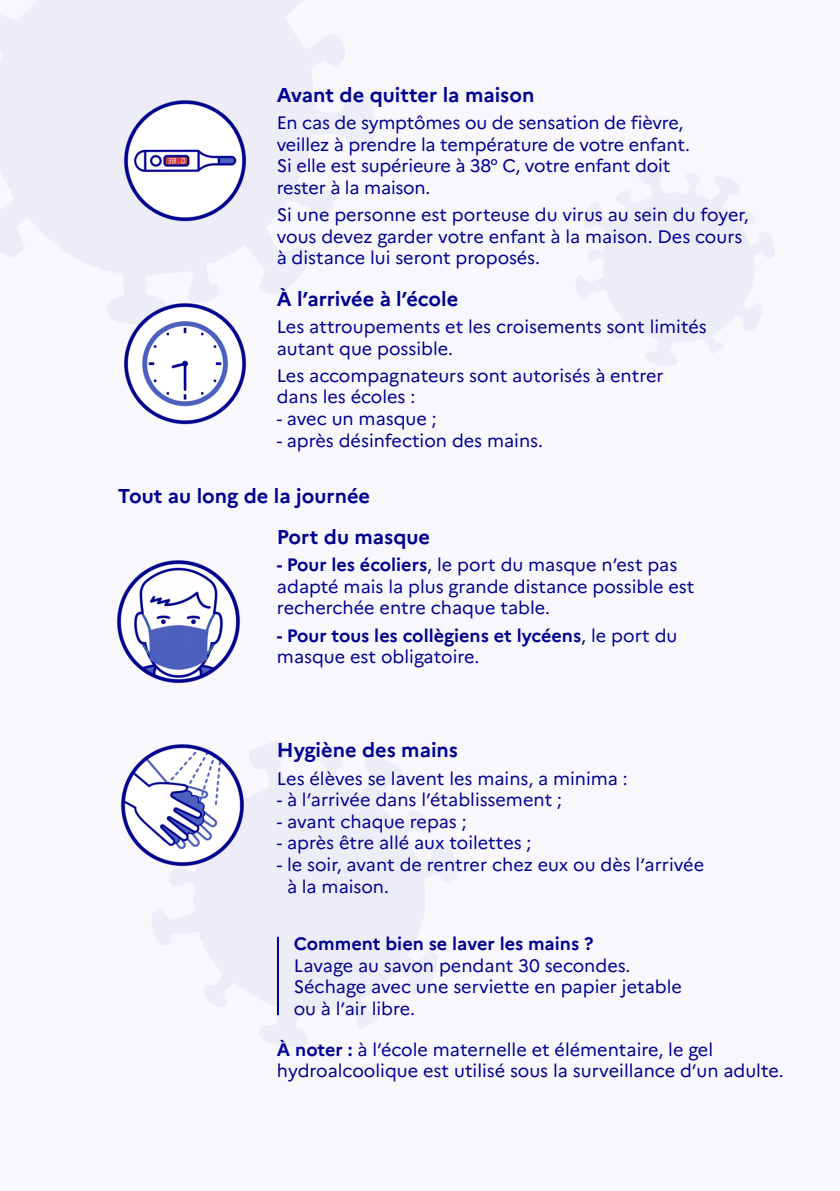
<style>
.page{position:relative;width:840px;height:1191px;background:#fff}
.page>*{position:absolute;margin:0;border:0;box-sizing:border-box;transform-origin:0 0}
.t1{font:700 20px "Marianne";color:#000091}
.t2{font:18px/21.6px "Marianne";color:#000091}
.t3{font:700 18px/21.6px "Marianne";color:#000091}
.s1{font-weight:700}
.s2{font-weight:400}
</style>
<div class="page">
<div style="left:0;top:0;width:839px;height:1191px;background:#f7f7fc"></div>
<img style="left:117px;top:560px;width:123px;height:124px">
<img style="left:123px;top:99px;width:124px;height:123px">
<img style="left:124px;top:303px;width:123px;height:122px">
<img style="left:121px;top:744px;width:124px;height:123px">
<hr style="left:277px;top:936px;width:2px;height:79px;background:#000091">
<p class="t1" style="left:276px;top:82px;width:259px">Avant de quitter la maison</p>
<p class="t2" style="left:276px;top:112px;width:414px">En cas de symptômes ou de sensation de fièvre, veillez à prendre la température de votre enfant.<br>Si elle est supérieure à 38° C, votre enfant doit rester à la maison.</p>
<p class="t2" style="left:276px;top:204px;width:473px">Si une personne est porteuse du virus au sein du foyer, vous devez garder votre enfant à la maison. Des cours à distance lui seront proposés.</p>
<p class="t1" style="left:276px;top:286px;width:183px">À l’arrivée à l’école</p>
<p class="t2" style="left:276px;top:316px;width:431px">Les attroupements et les croisements sont limités autant que possible.</p>
<p class="t2" style="left:276px;top:364px;width:388px">Les accompagnateurs sont autorisés à entrer dans les écoles :</p>
<p class="t2" style="left:276px;top:408px;width:161px">- avec un masque ;</p>
<p class="t2" style="left:276px;top:429px;width:267px">- après désinfection des mains.</p>
<p class="t1" style="left:118px;top:484px;width:254px">Tout au long de la journée</p>
<p class="t1" style="left:277px;top:524px;width:154px">Port du masque</p>
<p class="t2" style="left:277px;top:554px;width:419px"><span class="s1">- Pour les écoliers</span>, le port du masque n’est pas adapté mais la plus grande distance possible est recherchée entre chaque table.</p>
<p class="t3" style="left:277px;top:624px;width:402px">- Pour tous les collègiens et lycéens<span class="s2">, le port du masque est obligatoire.</span></p>
<p class="t1" style="left:277px;top:738px;width:182px">Hygiène des mains</p>
<p class="t2" style="left:277px;top:767px;width:352px">Les élèves se lavent les mains, a minima :</p>
<p class="t2" style="left:277px;top:789px;width:286px">- à l’arrivée dans l’établissement ;</p>
<p class="t2" style="left:277px;top:810px;width:191px">- avant chaque repas ;</p>
<p class="t2" style="left:277px;top:832px;width:256px">- après être allé aux toilettes ;</p>
<p class="t2" style="left:287px;top:854px;width:418px;text-indent:-10px">- le soir, avant de rentrer chez eux ou dès l’arrivée à la maison.</p>
<p class="t3" style="left:293px;top:933px;width:301px">Comment bien se laver les mains ?</p>
<p class="t2" style="left:293px;top:954px;width:338px">Lavage au savon pendant 30 secondes.</p>
<p class="t2" style="left:293px;top:976px;width:389px">Séchage avec une serviette en papier jetable ou à l’air libre.</p>
<p class="t2" style="left:277px;top:1038px;width:508px"><span class="s1">À noter :</span> à l’école maternelle et élémentaire, le gel hydroalcoolique est utilisé sous la surveillance d’un adulte.</p>
</div>
